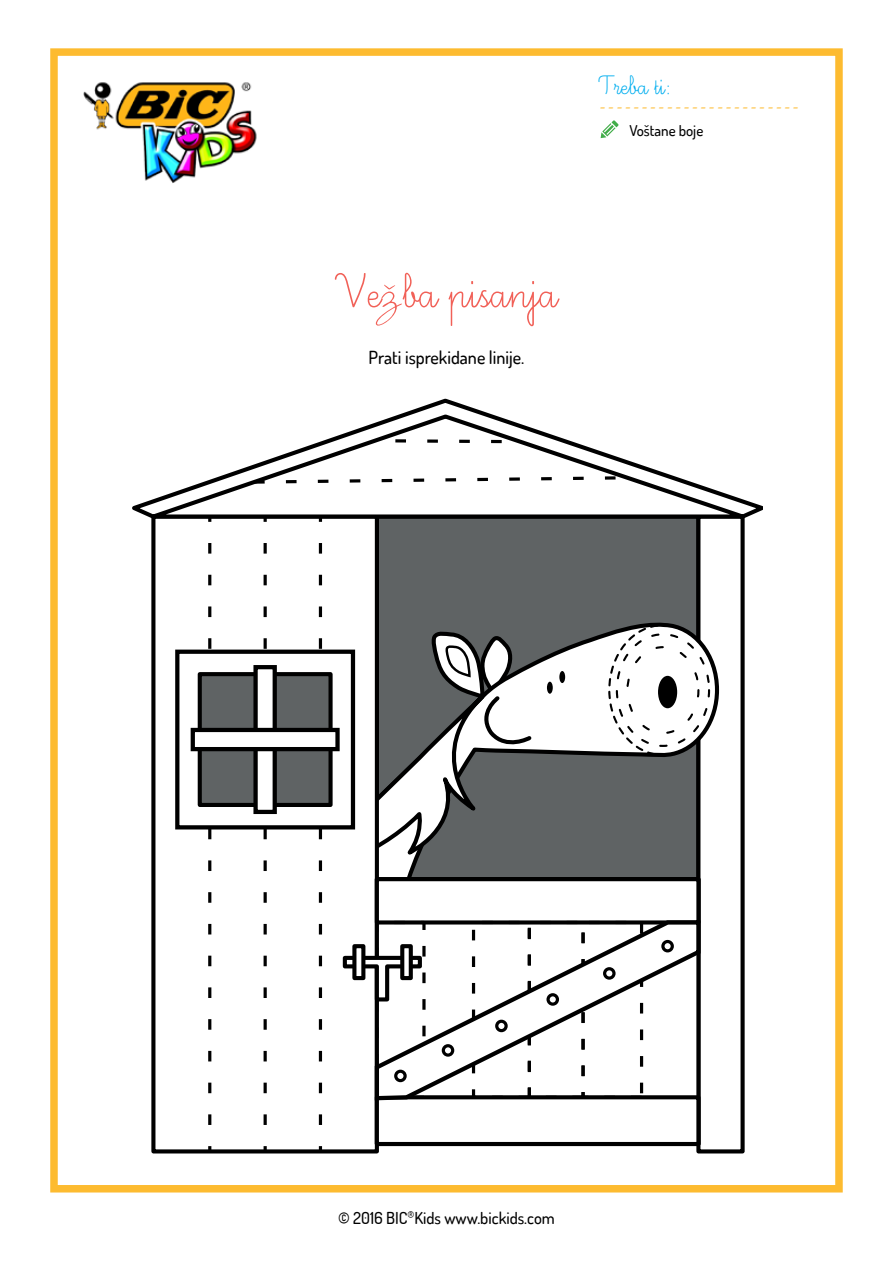
<style>
.page{position:relative;width:893px;height:1263px;background:#fff}
.page>*{position:absolute;margin:0;border:0;box-sizing:border-box;transform-origin:0 0}
.t1{font:60px "Ecriture A Romain Orne";color:#f16158}
.t2{font:33px "Ecriture A Romain Orne";color:#00aeef}
.t3{font:18px "Minion Pro";color:#fdbb30}
.t4{font:500 18px "Dosis";color:#000}
.t5{font:500 16.5px "Dosis";color:#000}
.t6{font:500 15px "Dosis";color:#000}
.s1{font-family:"Wendy LP Std";font-weight:300}
</style>
<div class="page">
<div style="left:50px;top:48px;width:793px;height:1144px;border:8px solid #fdbb30"></div>
<img style="left:83px;top:82px;width:174px;height:101px">
<svg style="left:601px;top:120px;width:18px;height:18px"></svg>
<div style="left:377px;top:516px;width:321px;height:363px;background:#5f6364"></div>
<div style="left:696px;top:514px;width:49px;height:639px;border:4px solid #000"></div>
<svg style="left:379px;top:623px;width:341px;height:487px"></svg>
<div style="left:608px;top:624px;width:110px;height:132px;border:2px dashed #000;border-radius:50%"></div>
<div style="left:658px;top:676px;width:19px;height:32px;background:#000;border-radius:50%"></div>
<div style="left:547px;top:682px;width:6px;height:12px;background:#000;border-radius:50%"></div>
<div style="left:559px;top:671px;width:6px;height:12px;background:#000;border-radius:50%"></div>
<svg style="left:379px;top:630px;width:154px;height:236px"></svg>
<div style="left:616px;top:633px;width:94px;height:114px;border:2px dashed #000;border-radius:50%"></div>
<div style="left:626px;top:646px;width:73px;height:88px;border:2px dashed #000;border-radius:50%"></div>
<div style="left:151px;top:514px;width:228px;height:639px;border:4px solid #000"></div>
<svg style="left:132px;top:411px;width:630px;height:110px"></svg>
<svg style="left:264px;top:1146px;width:3px;height:5px"></svg>
<svg style="left:264px;top:543px;width:3px;height:582px"></svg>
<svg style="left:264px;top:516px;width:3px;height:6px"></svg>
<svg style="left:319px;top:1146px;width:3px;height:5px"></svg>
<svg style="left:319px;top:543px;width:3px;height:582px"></svg>
<svg style="left:319px;top:516px;width:3px;height:6px"></svg>
<svg style="left:208px;top:516px;width:3px;height:6px"></svg>
<svg style="left:208px;top:543px;width:3px;height:582px"></svg>
<svg style="left:208px;top:1146px;width:3px;height:5px"></svg>
<div style="left:377px;top:879px;width:321px;height:43px;background:#fff"></div>
<div style="left:375px;top:877px;width:325px;height:47px;border:4px solid #000"></div>
<div style="left:377px;top:1097px;width:321px;height:47px;background:#fff"></div>
<div style="left:375px;top:1095px;width:325px;height:51px;border:4px solid #000"></div>
<svg style="left:342px;top:954px;width:31px;height:27px"></svg>
<div style="left:354px;top:946px;width:9px;height:32px;background:#fff"></div>
<div style="left:352px;top:944px;width:13px;height:36px;border:4px solid #000"></div>
<svg style="left:373px;top:918px;width:331px;height:184px"></svg>
<svg style="left:251px;top:475px;width:380px;height:10px"></svg>
<svg style="left:392px;top:438px;width:128px;height:7px"></svg>
<div style="left:177px;top:652px;width:176px;height:175px;background:#fff"></div>
<div style="left:175px;top:650px;width:180px;height:179px;border:4px solid #000"></div>
<div style="left:200px;top:674px;width:131px;height:131px;background:#5f6364"></div>
<div style="left:198px;top:672px;width:135px;height:135px;border:4px solid #000"></div>
<div style="left:256px;top:667px;width:19px;height:145px;background:#fff"></div>
<div style="left:253px;top:665px;width:24px;height:149px;border:4px solid #000"></div>
<div style="left:193px;top:730px;width:145px;height:19px;background:#fff"></div>
<div style="left:191px;top:728px;width:149px;height:23px;border:4px solid #000"></div>
<div style="left:394px;top:1070px;width:13px;height:12px;border:3px solid #000;border-radius:50%"></div>
<div style="left:442px;top:1044px;width:12px;height:13px;border:3px solid #000;border-radius:50%"></div>
<div style="left:495px;top:1020px;width:13px;height:12px;border:3px solid #000;border-radius:50%"></div>
<div style="left:546px;top:993px;width:13px;height:13px;border:3px solid #000;border-radius:50%"></div>
<div style="left:603px;top:967px;width:13px;height:13px;border:3px solid #000;border-radius:50%"></div>
<div style="left:661px;top:940px;width:13px;height:12px;border:3px solid #000;border-radius:50%"></div>
<h2 class="t2" style="left:600px;top:69px;width:72px">Treba ti:</h2>
<p class="t3" style="left:600px;top:94px;width:201px">------------------------</p>
<p class="t6" style="left:629px;top:121px;width:75px">Voštane boje</p>
<h1 class="t1" style="left:336px;top:262px;width:222px">Ve<span class="s1">ž</span>ba pisanja</h1>
<p class="t4" style="left:369px;top:346px;width:157px">Prati isprekidane linije.</p>
<p class="t5" style="left:338px;top:1207px;width:218px">© 2016 BIC<sup>®</sup>Kids www.bickids.com</p>
</div>
